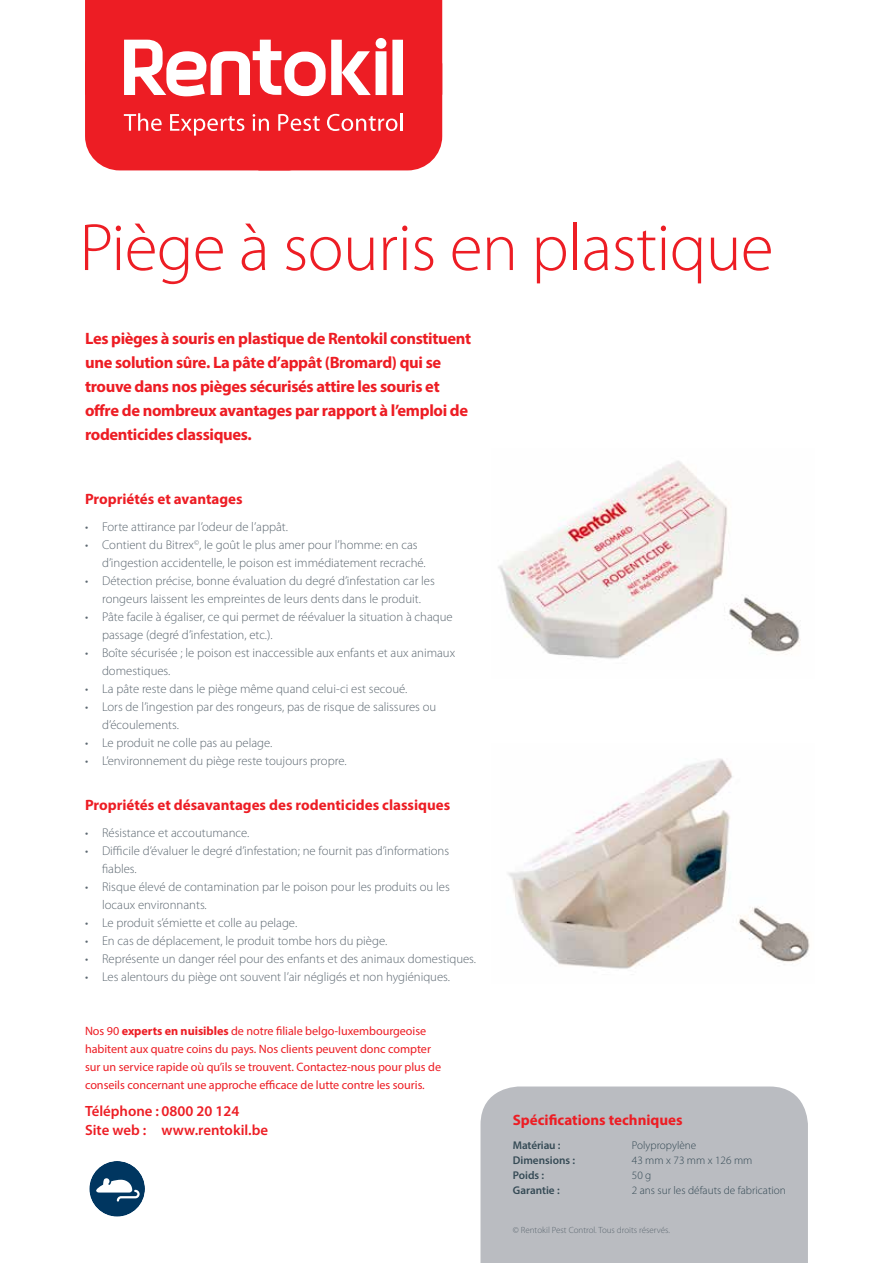
<style>
.page{position:relative;width:893px;height:1263px;background:#fff}
.page>*{position:absolute;margin:0;border:0;box-sizing:border-box;transform-origin:0 0}
.t1{font:300 67.5px "Myriad Pro";letter-spacing:-.01em;color:#ed1d24}
.t2{font:700 16.5px/24px "Myriad Pro";letter-spacing:-.02em;color:#ed1d24}
.t3{font:700 15px "Myriad Pro";color:#ed1d24}
.t4{font:600 14.85px/18.9px "Myriad Pro";color:#ed1d24}
.t5{font:300 12.75px/18px "Myriad Pro";color:#5d6871}
.t6{font:12.15px/18px "Myriad Pro";letter-spacing:-.005em;color:#ed1d24}
.t7{font:300 11.25px "Myriad Pro";color:#354a55}
.t8{font:600 11.25px "Myriad Pro";color:#354a55}
.t9{font:300 9px "Myriad Pro";color:#5d6871}
.s1{font-weight:700}
</style>
<div class="page">
<div style="left:85px;top:96px;width:357px;height:74px;background:#ed1d24"></div>
<svg style="left:85px;top:0;width:357px;height:96px"></svg>
<svg style="left:124px;top:113px;width:38px;height:18px"></svg>
<svg style="left:170px;top:114px;width:74px;height:22px;background:#f15257"></svg>
<svg style="left:253px;top:114px;width:67px;height:56px;background:#ee2f35"></svg>
<svg style="left:327px;top:114px;width:70px;height:17px"></svg>
<hr style="left:400px;top:113px;width:3px;height:18px;background:#fff">
<svg style="left:89px;top:1161px;width:56px;height:56px"></svg>
<div style="left:480px;top:1086px;width:328px;height:177px;background:#babcc1"></div>
<img style="left:508px;top:758px;width:302px;height:211px">
<img style="left:498px;top:461px;width:303px;height:198px">
<h1 class="t1" style="left:80px;top:210px;width:696px">Piège à souris en plastique</h1>
<p class="t2" style="left:85px;top:326px;width:388px">Les pièges à souris en plastique de Rentokil constituent une solution sûre. La pâte d’appât (Bromard) qui se trouve dans nos pièges sécurisés attire les souris et offre de nombreux avantages par rapport à l’emploi de rodenticides classiques.</p>
<p class="t3" style="left:85px;top:489px;width:159px">Propriétés et avantages</p>
<p class="t5" style="left:85px;top:518px;width:204px">• Forte attirance par l’odeur de l’appât.</p>
<p class="t5" style="left:102px;top:536px;width:325px;text-indent:-17px">• Contient du Bitrex<sup>©</sup>, le goût le plus amer pour l’homme: en cas d’ingestion accidentelle, le poison est immédiatement recraché.</p>
<p class="t5" style="left:85px;top:572px;width:351px;text-align:center">• Détection précise, bonne évaluation du degré d’infestation car les rongeurs laissent les empreintes de leurs dents dans le produit.</p>
<p class="t5" style="left:102px;top:608px;width:352px;text-indent:-17px">• Pâte facile à égaliser, ce qui permet de réévaluer la situation à chaque passage (degré d’infestation, etc.).</p>
<p class="t5" style="left:102px;top:644px;width:355px;text-indent:-17px">• Boîte sécurisée ; le poison est inaccessible aux enfants et aux animaux domestiques.</p>
<p class="t5" style="left:85px;top:680px;width:324px">• La pâte reste dans le piège même quand celui-ci est secoué.</p>
<p class="t5" style="left:102px;top:698px;width:336px;text-indent:-17px">• Lors de l’ingestion par des rongeurs, pas de risque de salissures ou d’écoulements.</p>
<p class="t5" style="left:85px;top:734px;width:189px">• Le produit ne colle pas au pelage.</p>
<p class="t5" style="left:85px;top:752px;width:263px">• L’environnement du piège reste toujours propre.</p>
<p class="t3" style="left:85px;top:795px;width:367px">Propriétés et désavantages des rodenticides classiques</p>
<p class="t5" style="left:85px;top:824px;width:166px">• Résistance et accoutumance.</p>
<p class="t5" style="left:102px;top:842px;width:349px;text-indent:-17px">• Difficile d’évaluer le degré d’infestation; ne fournit pas d’informations fiables.</p>
<p class="t5" style="left:102px;top:878px;width:349px;text-indent:-17px">• Risque élevé de contamination par le poison pour les produits ou les locaux environnants.</p>
<p class="t5" style="left:85px;top:914px;width:214px">• Le produit s’émiette et colle au pelage.</p>
<p class="t5" style="left:85px;top:932px;width:304px">• En cas de déplacement, le produit tombe hors du piège.</p>
<p class="t5" style="left:85px;top:950px;width:393px">• Représente un danger réel pour des enfants et des animaux domestiques.</p>
<p class="t5" style="left:85px;top:968px;width:367px">• Les alentours du piège ont souvent l’air négligés et non hygiéniques.</p>
<p class="t6" style="left:85px;top:1022px;width:358px">Nos 90 <span class="s1">experts en nuisibles</span> de notre filiale belgo-luxembourgeoise habitent aux quatre coins du pays. Nos clients peuvent donc compter sur un service rapide où qu’ils se trouvent. Contactez-nous pour plus de conseils concernant une approche efficace de lutte contre les souris.</p>
<p class="t4" style="left:85px;top:1101px;width:185px">Téléphone : 0800 20 124<br>Site web : www.rentokil.be</p>
<p class="t3" style="left:513px;top:1110px;width:171px">Spécifications techniques</p>
<p class="t8" style="left:513px;top:1138px;width:49px">Matériau :</p>
<p class="t7" style="left:632px;top:1139px;width:66px">Polypropylène</p>
<p class="t8" style="left:513px;top:1153px;width:64px">Dimensions :</p>
<p class="t7" style="left:632px;top:1154px;width:122px">43 mm x 73 mm x 126 mm</p>
<p class="t8" style="left:513px;top:1168px;width:33px">Poids :</p>
<p class="t7" style="left:632px;top:1169px;width:21px">50 g</p>
<p class="t8" style="left:513px;top:1183px;width:48px">Garantie :</p>
<p class="t7" style="left:632px;top:1184px;width:155px">2 ans sur les défauts de fabrication</p>
<p class="t9" style="left:513px;top:1225px;width:159px">© Rentokil Pest Control. Tous droits réservés.</p>
</div>
